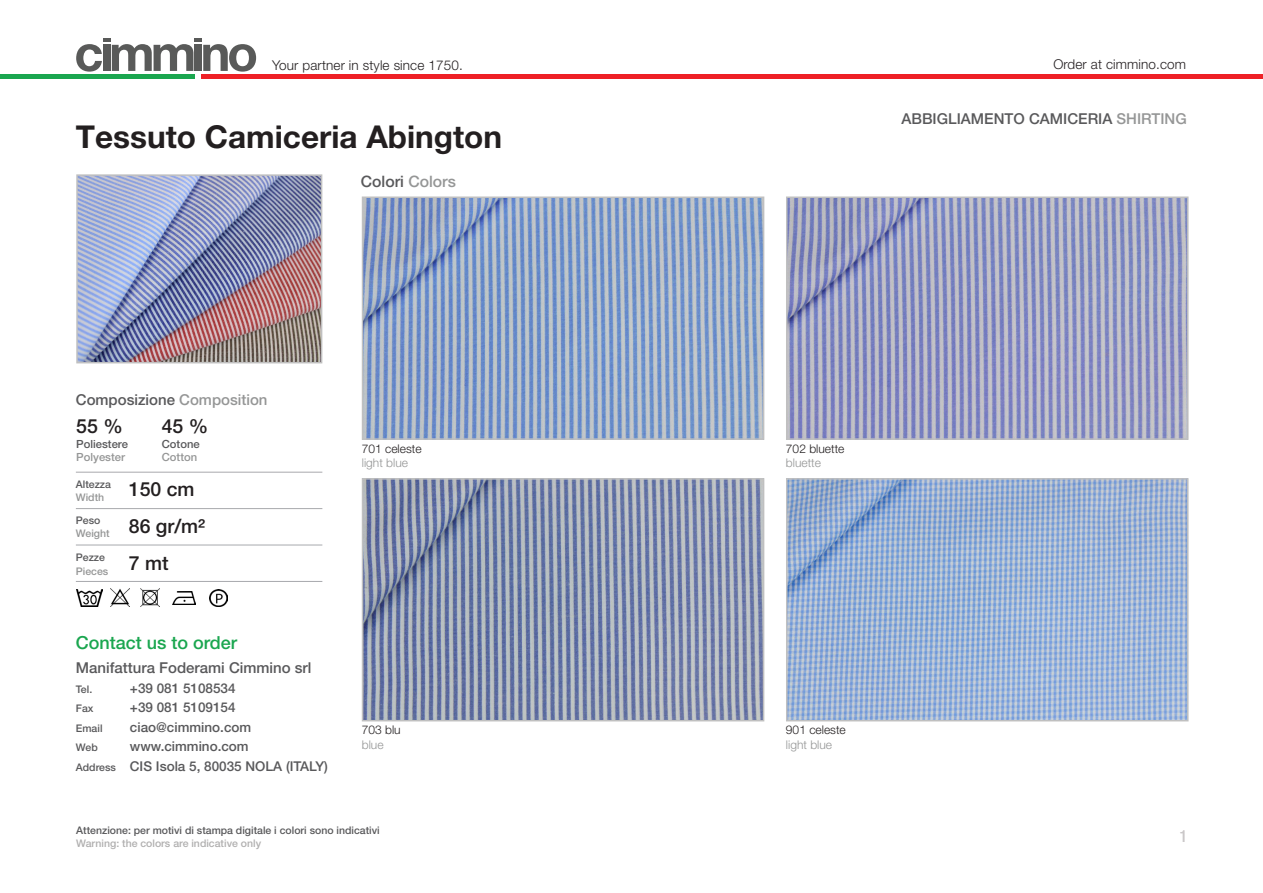
<style>
.page{position:relative;width:1263px;height:893px;background:#fff}
.page>*{position:absolute;margin:0;border:0;box-sizing:border-box;transform-origin:0 0}
.titolo_articolo{font:700 31.5px "Helvetica Neue LT Pro";color:#231f20}
.composizione_articol{font:500 19.5px "Helvetica Neue LT Pro";color:#231f20}
.composizione_articol-2{font:500 18px "Helvetica Neue LT Pro";color:#1aa64f}
.Numeri_pagine{font:condensed 16.5px "Helvetica Neue LT Pro";color:#cbc8c9}
.composizione_articol-3{font:500 15.75px "Helvetica Neue LT Pro";color:#59595b}
.composizione_articol-4{font:500 15px "Helvetica Neue LT Pro";color:#59595b}
.composizione_articol-5{font:500 13.5px "Helvetica Neue LT Pro";color:#59595b}
.t1{font:300 13.5px "Helvetica Neue LT Pro";letter-spacing:.01em;color:#231f20}
.t2{font:300 13.5px "Helvetica Neue LT Pro";letter-spacing:.01em;color:#241f21}
.didascalie{font:300 12px "Helvetica Neue LT Pro";color:#231f20}
.didascalie-2{font:300 12px "Helvetica Neue LT Pro";color:#959696}
.composizione_articol-6{font:500 11.25px "Helvetica Neue LT Pro";color:#59595b}
.composizione_articol-7{font:500 11.25px "Helvetica Neue LT Pro";color:#959696}
.composizione_articol-8{font:500 10.5px "Helvetica Neue LT Pro";color:#59595b}
.composizione_articol-9{font:500 10.5px "Helvetica Neue LT Pro";color:#b0afaf}
.composizione_articol-10{font:500 10.5px "Helvetica Neue LT Pro";color:#959696}
.s1{color:#959696}
.s2{font-size:10.5px}
</style>
<div class="page">
<svg style="left:76px;top:38px;width:180px;height:34px"></svg>
<div style="left:202px;top:74px;width:1061px;height:5px;background:#ee2026"></div>
<div style="left:0;top:74px;width:195px;height:5px;background:#1aa64f"></div>
<img style="left:79px;top:177px;width:240px;height:183px">
<div style="left:76px;top:174px;width:246px;height:189px;border:2px solid #c0c0c0"></div>
<hr style="left:76px;top:581px;width:246px;height:1px;background:#a8a9ad">
<hr style="left:76px;top:472px;width:246px;height:1px;background:#a8a9ad">
<hr style="left:76px;top:545px;width:246px;height:1px;background:#a8a9ad">
<hr style="left:76px;top:508px;width:246px;height:1px;background:#a8a9ad">
<img style="left:110px;top:589px;width:19px;height:18px">
<img style="left:172px;top:591px;width:24px;height:13px">
<img style="left:210px;top:589px;width:17px;height:17px">
<img style="left:76px;top:590px;width:26px;height:16px">
<img style="left:141px;top:588px;width:19px;height:19px">
<img style="left:365px;top:199px;width:396px;height:238px">
<div style="left:362px;top:196px;width:402px;height:244px;border:2px solid #c0c0c0"></div>
<img style="left:365px;top:481px;width:396px;height:237px">
<div style="left:362px;top:478px;width:402px;height:243px;border:2px solid #c0c0c0"></div>
<img style="left:789px;top:199px;width:396px;height:238px">
<div style="left:786px;top:196px;width:402px;height:244px;border:2px solid #c0c0c0"></div>
<img style="left:789px;top:481px;width:396px;height:237px">
<div style="left:786px;top:478px;width:402px;height:243px;border:2px solid #c0c0c0"></div>
<p class="t1" style="left:272px;top:57px;width:192px">Your partner in style since 1750.</p>
<p class="t2" style="left:1053px;top:56px;width:134px">Order at cimmino.com</p>
<p class="titolo_articolo" style="left:76px;top:117px;width:428px">Tessuto Camiceria Abington</p>
<p class="composizione_articol-3" style="left:361px;top:172px;width:97px">Colori <span class="s1">Colors</span></p>
<p class="composizione_articol-4" style="left:76px;top:391px;width:193px">Composizione <span class="s1">Composition</span></p>
<p class="composizione_articol" style="left:76px;top:414px;width:48px">55 %</p>
<p class="composizione_articol" style="left:162px;top:414px;width:48px">45 %</p>
<p class="composizione_articol-6" style="left:76px;top:437px;width:53px">Poliestere</p>
<p class="composizione_articol-6" style="left:162px;top:437px;width:39px">Cotone</p>
<p class="composizione_articol-7" style="left:76px;top:450px;width:50px">Polyester</p>
<p class="composizione_articol-7" style="left:162px;top:450px;width:37px">Cotton</p>
<p class="composizione_articol-8" style="left:76px;top:478px;width:37px">Altezza</p>
<p class="composizione_articol-10" style="left:76px;top:491px;width:30px">Width</p>
<p class="composizione_articol-8" style="left:76px;top:514px;width:26px">Peso</p>
<p class="composizione_articol-10" style="left:76px;top:527px;width:35px">Weight</p>
<p class="composizione_articol-8" style="left:76px;top:551px;width:31px">Pezze</p>
<p class="composizione_articol-10" style="left:76px;top:565px;width:34px">Pieces</p>
<p class="composizione_articol" style="left:129px;top:478px;width:67px">150 cm</p>
<p class="composizione_articol" style="left:129px;top:514px;width:78px">86 gr/m²</p>
<p class="composizione_articol" style="left:129px;top:551px;width:41px">7 mt</p>
<p class="composizione_articol-2" style="left:76px;top:631px;width:163px">Contact us to order</p>
<p class="composizione_articol-4" style="left:76px;top:659px;width:237px">Manifattura Foderami Cimmino srl</p>
<p class="composizione_articol-8" style="left:76px;top:683px;width:18px">Tel.</p>
<p class="composizione_articol-5" style="left:130px;top:680px;width:107px">+39 081 5108534</p>
<p class="composizione_articol-8" style="left:76px;top:702px;width:19px">Fax</p>
<p class="composizione_articol-5" style="left:130px;top:700px;width:107px">+39 081 5109154</p>
<p class="composizione_articol-8" style="left:76px;top:722px;width:28px">Email</p>
<p class="composizione_articol-5" style="left:130px;top:719px;width:123px">ciao@cimmino.com</p>
<p class="composizione_articol-8" style="left:76px;top:741px;width:23px">Web</p>
<p class="composizione_articol-5" style="left:130px;top:739px;width:120px">www.cimmino.com</p>
<p class="composizione_articol-5" style="left:76px;top:758px;width:254px"><span class="s2">Address</span> CIS Isola 5, 80035 NOLA (ITALY)</p>
<p class="didascalie" style="left:362px;top:441px;width:61px">701 celeste</p>
<p class="didascalie-2" style="left:362px;top:456px;width:48px">light blue</p>
<p class="didascalie" style="left:362px;top:723px;width:40px">703 blu</p>
<p class="didascalie-2" style="left:362px;top:737px;width:23px">blue</p>
<p class="composizione_articol-8" style="left:76px;top:824px;width:305px">Attenzione: per motivi di stampa digitale i colori sono indicativi</p>
<p class="composizione_articol-9" style="left:76px;top:837px;width:186px">Warning: the colors are indicative only</p>
<p class="composizione_articol-4" style="left:901px;top:110px;width:287px">ABBIGLIAMENTO CAMICERIA <span class="s1">SHIRTING</span></p>
<p class="didascalie" style="left:786px;top:441px;width:60px">702 bluette</p>
<p class="didascalie-2" style="left:786px;top:456px;width:37px">bluette</p>
<p class="didascalie" style="left:786px;top:723px;width:61px">901 celeste</p>
<p class="didascalie-2" style="left:786px;top:737px;width:48px">light blue</p>
<p class="Numeri_pagine" style="left:1179px;top:827px;width:9px">1</p>
</div>
